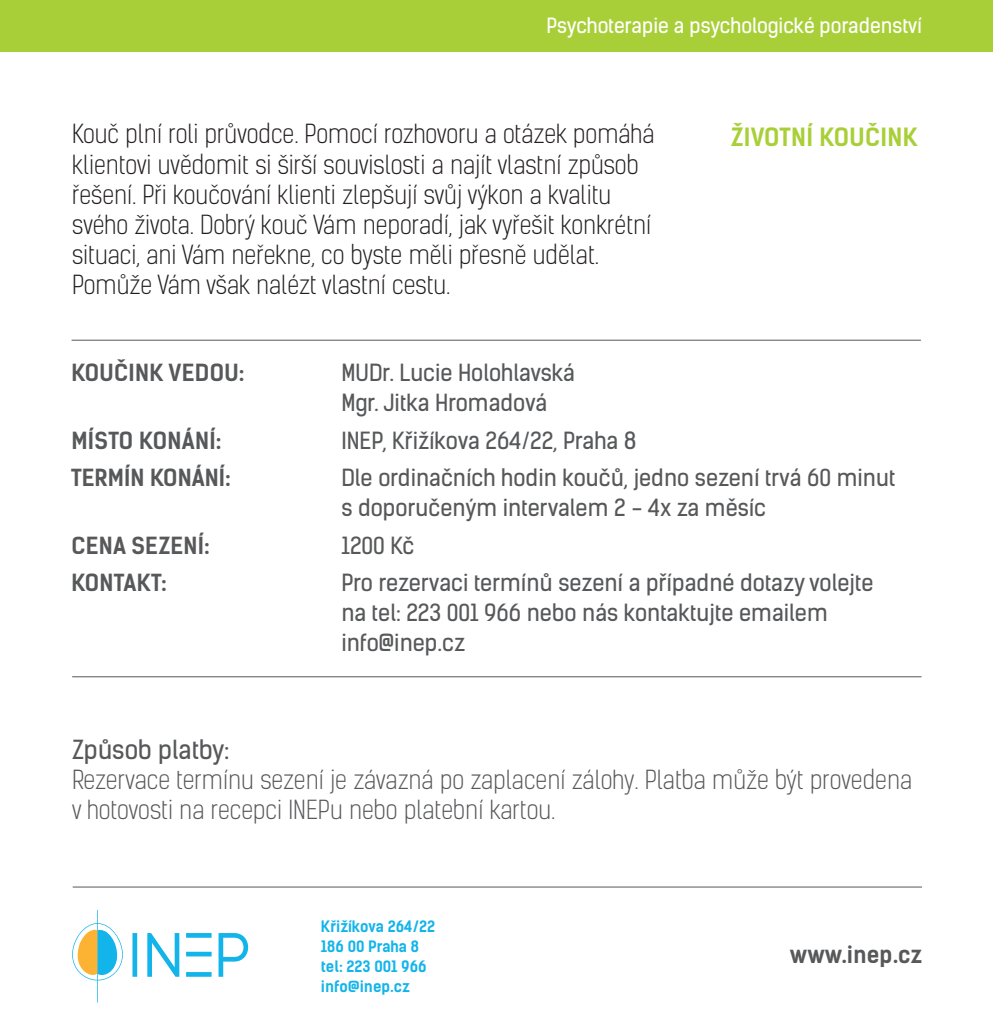
<style>
.page{position:relative;width:993px;height:1028px;background:#fff}
.page>*{position:absolute;margin:0;border:0;box-sizing:border-box;transform-origin:0 0}
.t1{font:300 25px/30px "Kelson Sans";color:#231f20}
.t2{font:300 25px "Kelson Sans";color:#57585a}
.t3{font:25px "Kelson Sans";color:#57585a}
.t4{font:700 24px "Kelson Sans";letter-spacing:.015em;color:#a9cf38}
.t5{font:22.5px/30px "Kelson Sans";color:#57585a}
.t6{font:700 22.5px "Kelson Sans";letter-spacing:.015em;color:#57585a}
.t7{font:20px "Kelson Sans";color:#fff}
.t8{font:700 15px "Kelson Sans";color:#13b4ea}
</style>
<div class="page">
<div style="left:0;top:0;width:992px;height:52px;background:#a9cf38"></div>
<hr style="left:72px;top:676px;width:849px;height:1px;background:#57585a">
<hr style="left:73px;top:886px;width:848px;height:1px;background:#57585a">
<hr style="left:71px;top:340px;width:849px;height:1px;background:#57585a">
<svg style="left:72px;top:910px;width:176px;height:92px"></svg>
<p class="t7" style="left:546px;top:13px;width:377px">Psychoterapie a psychologické poradenství</p>
<p class="t1" style="left:72px;top:120px;width:583px">Kouč plní roli průvodce. Pomocí rozhovoru a otázek pomáhá klientovi uvědomit si širší souvislosti a najít vlastní způsob řešení. Při koučování klienti zlepšují svůj výkon a kvalitu svého života. Dobrý kouč Vám neporadí, jak vyřešit konkrétní situaci, ani Vám neřekne, co byste měli přesně udělat.<br>Pomůže Vám však nalézt vlastní cestu.</p>
<p class="t4" style="left:730px;top:122px;width:189px">ŽIVOTNÍ KOUČINK</p>
<p class="t6" style="left:71px;top:359px;width:175px">KOUČINK VEDOU:</p>
<p class="t5" style="left:341px;top:358px;width:235px">MUDr. Lucie Holohlavská</p>
<p class="t5" style="left:341px;top:388px;width:207px">Mgr. Jitka Hromadová</p>
<p class="t6" style="left:71px;top:426px;width:151px">MÍSTO KONÁNÍ:</p>
<p class="t5" style="left:341px;top:425px;width:296px">INEP, Křižíkova 264/22, Praha 8</p>
<p class="t6" style="left:71px;top:464px;width:161px">TERMÍN KONÁNÍ:</p>
<p class="t5" style="left:341px;top:463px;width:555px">Dle ordinačních hodin koučů, jedno sezení trvá 60 minut</p>
<p class="t5" style="left:341px;top:493px;width:426px">s doporučeným intervalem 2 - 4x za měsíc</p>
<p class="t6" style="left:71px;top:531px;width:140px">CENA SEZENÍ:</p>
<p class="t5" style="left:341px;top:530px;width:74px">1200 Kč</p>
<p class="t6" style="left:71px;top:569px;width:97px">KONTAKT:</p>
<p class="t5" style="left:341px;top:568px;width:533px">Pro rezervaci termínů sezení a případné dotazy volejte na tel: 223 001 966 nebo nás kontaktujte emailem info@inep.cz</p>
<p class="t3" style="left:72px;top:734px;width:159px">Způsob platby:</p>
<p class="t2" style="left:72px;top:764px;width:841px">Rezervace termínu sezení je závazná po zaplacení zálohy. Platba může být provedena</p>
<p class="t2" style="left:72px;top:794px;width:484px">v hotovosti na recepci INEPu nebo platební kartou.</p>
<p class="t8" style="left:321px;top:917px;width:116px">Křižíkova 264/22</p>
<p class="t8" style="left:321px;top:937px;width:100px">186 00 Praha 8</p>
<p class="t8" style="left:321px;top:957px;width:107px">tel: 223 001 966</p>
<p class="t8" style="left:321px;top:977px;width:90px">info@inep.cz</p>
<p class="t6" style="left:789px;top:940px;width:134px">www.inep.cz</p>
</div>
